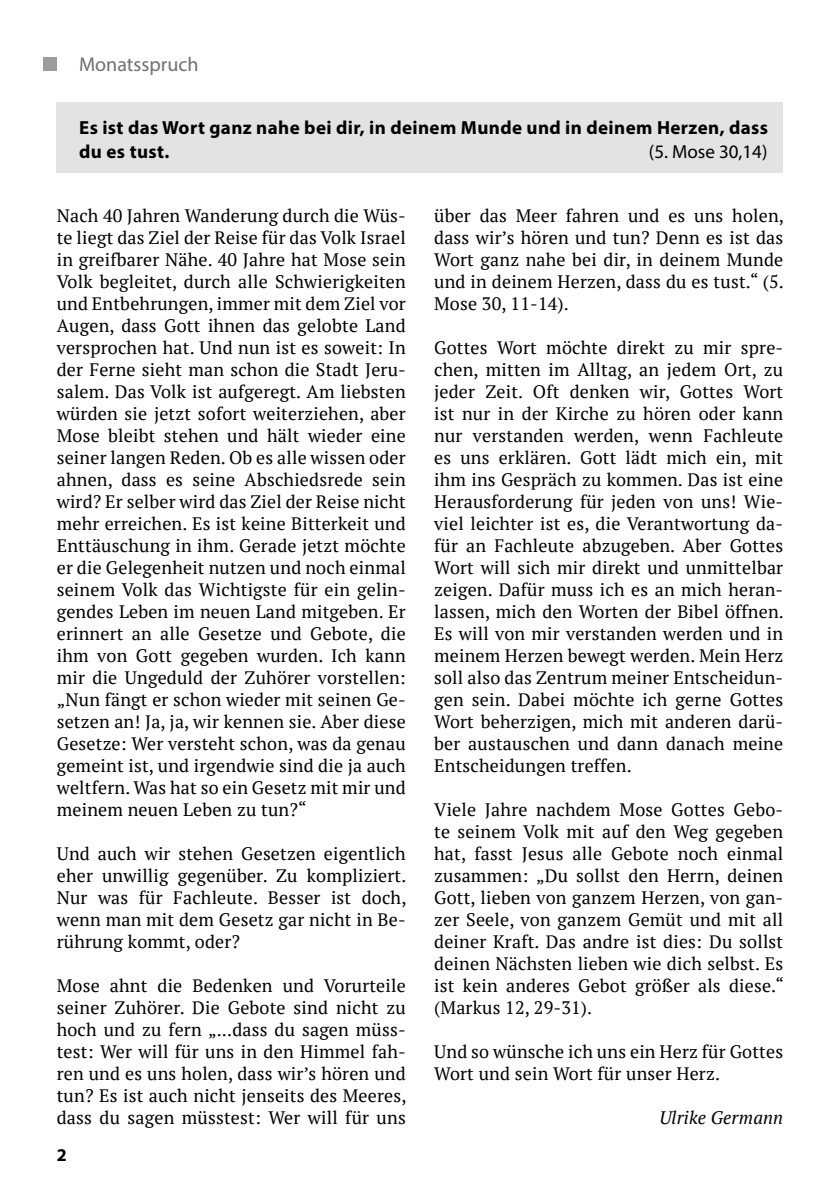
<style>
.page{position:relative;width:840px;height:1191px;background:#fff}
.page>*{position:absolute;margin:0;border:0;box-sizing:border-box;transform-origin:0 0}
.t1{font:20px "Myriad Pro";color:#706f6f}
.t2{font:700 19px/24px "Myriad Pro";letter-spacing:.02em;color:#000}
.t3{font:19px "Myriad Pro";color:#000}
.t4{font:18px/22px "PT Serif";letter-spacing:.01em;color:#000;text-align:justify}
.t5{font:italic 18px "PT Serif";letter-spacing:.01em;color:#000}
.t6{font:700 18px "Myriad Pro";color:#000}
</style>
<div class="page">
<div style="left:57px;top:102px;width:725px;height:71px;background:#e3e3e3"></div>
<div style="left:43px;top:57px;width:14px;height:14px;background:#9d9d9c"></div>
<p class="t1" style="left:79px;top:52px;width:121px">Monatsspruch</p>
<p class="t2" style="left:79px;top:115px;width:690px">Es ist das Wort ganz nahe bei dir, in deinem Munde und in deinem Herzen, dass du es tust.</p>
<p class="t3" style="left:648px;top:140px;width:120px">(5. Mose 30,14)</p>
<p class="t4" style="left:57px;top:205px;width:350px">Nach 40 Jahren Wanderung durch die Wüs&shy;te liegt das Ziel der Reise für das Volk Israel in greifbarer Nähe. 40 Jahre hat Mose sein Volk begleitet, durch alle Schwierigkeiten und Entbehrungen, immer mit dem Ziel vor Augen, dass Gott ihnen das gelobte Land versprochen hat. Und nun ist es soweit: In der Ferne sieht man schon die Stadt Jeru&shy;salem. Das Volk ist aufgeregt. Am liebsten würden sie jetzt sofort weiterziehen, aber Mose bleibt stehen und hält wieder eine seiner langen Reden. Ob es alle wissen oder ahnen, dass es seine Abschiedsrede sein wird? Er selber wird das Ziel der Reise nicht mehr erreichen. Es ist keine Bitterkeit und Enttäuschung in ihm. Gerade jetzt möchte er die Gelegenheit nutzen und noch einmal seinem Volk das Wichtigste für ein gelin&shy;gendes Leben im neuen Land mitgeben. Er erinnert an alle Gesetze und Gebote, die ihm von Gott gegeben wurden. Ich kann mir die Ungeduld der Zuhörer vorstellen: „Nun fängt er schon wieder mit seinen Ge&shy;setzen an! Ja, ja, wir kennen sie. Aber diese Gesetze: Wer versteht schon, was da genau gemeint ist, und irgendwie sind die ja auch weltfern. Was hat so ein Gesetz mit mir und meinem neuen Leben zu tun?“</p>
<p class="t4" style="left:57px;top:843px;width:351px">Und auch wir stehen Gesetzen eigentlich eher unwillig gegenüber. Zu kompliziert.<br>Nur was für Fachleute. Besser ist doch, wenn man mit dem Gesetz gar nicht in Be&shy;rührung kommt, oder?</p>
<p class="t4" style="left:57px;top:975px;width:351px">Mose ahnt die Bedenken und Vorurteile seiner Zuhörer. Die Gebote sind nicht zu hoch und zu fern „...dass du sagen müss&shy;test: Wer will für uns in den Himmel fah&shy;ren und es uns holen, dass wir’s hören und tun? Es ist auch nicht jenseits des Meeres, dass du sagen müsstest: Wer will für uns</p>
<p class="t6" style="left:57px;top:1143px;width:11px">2</p>
<p class="t4" style="left:434px;top:204px;width:351px">über das Meer fahren und es uns holen, dass wir’s hören und tun? Denn es ist das Wort ganz nahe bei dir, in deinem Munde und in deinem Herzen, dass du es tust.“ (5.<br>Mose 30, 11-14).</p>
<p class="t4" style="left:434px;top:336px;width:351px">Gottes Wort möchte direkt zu mir spre&shy;chen, mitten im Alltag, an jedem Ort, zu jeder Zeit. Oft denken wir, Gottes Wort ist nur in der Kirche zu hören oder kann nur verstanden werden, wenn Fachleute es uns erklären. Gott lädt mich ein, mit ihm ins Gespräch zu kommen. Das ist eine Herausforderung für jeden von uns! Wie&shy;viel leichter ist es, die Verantwortung da&shy;für an Fachleute abzugeben. Aber Gottes Wort will sich mir direkt und unmittelbar zeigen. Dafür muss ich es an mich heran&shy;lassen, mich den Worten der Bibel öffnen.<br>Es will von mir verstanden werden und in meinem Herzen bewegt werden. Mein Herz soll also das Zentrum meiner Entscheidun&shy;gen sein. Dabei möchte ich gerne Gottes Wort beherzigen, mich mit anderen darü&shy;ber austauschen und dann danach meine Entscheidungen treffen.</p>
<p class="t4" style="left:434px;top:798px;width:351px">Viele Jahre nachdem Mose Gottes Gebo&shy;te seinem Volk mit auf den Weg gegeben hat, fasst Jesus alle Gebote noch einmal zusammen: „Du sollst den Herrn, deinen Gott, lieben von ganzem Herzen, von gan&shy;zer Seele, von ganzem Gemüt und mit all deiner Kraft. Das andre ist dies: Du sollst deinen Nächsten lieben wie dich selbst. Es ist kein anderes Gebot größer als diese.“ (Markus 12, 29-31).</p>
<p class="t4" style="left:434px;top:1040px;width:350px">Und so wünsche ich uns ein Herz für Gottes<br>Wort und sein Wort für unser Herz.</p>
<p class="t5" style="left:659px;top:1106px;width:125px">Ulrike Germann</p>
</div>
